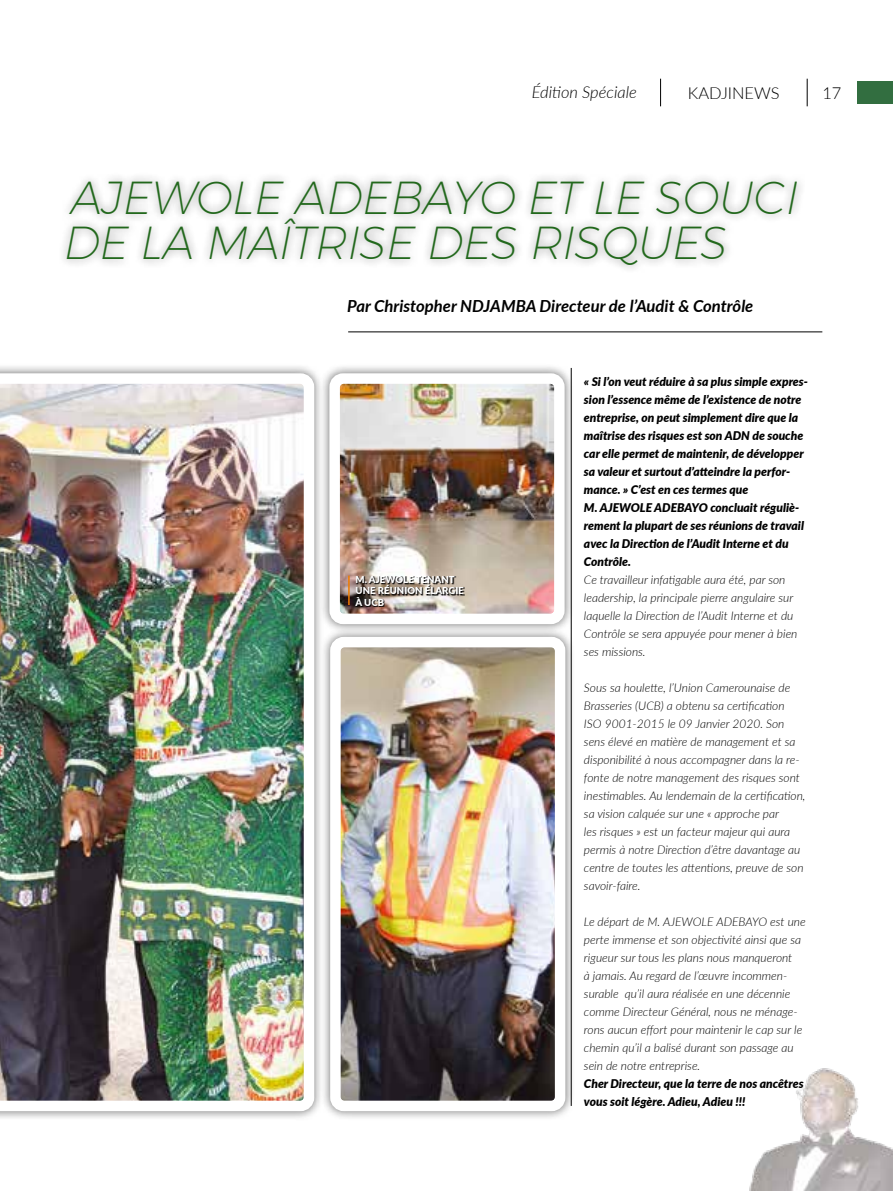
<style>
.page{position:relative;width:893px;height:1191px;background:#fff}
.page>*{position:absolute;margin:0;border:0;box-sizing:border-box;transform-origin:0 0}
.t1{font:italic 200 45px/45px "Montserrat";letter-spacing:-.01em;color:#22681c}
.t2{font:italic 700 16.65px "Lato";color:#000}
.t3{font:italic 300 16.5px "Lato";color:#000}
.t4{font:300 16.5px "Lato";color:#000}
.t5{font:italic 300 12px/18px "Lato";color:#000}
.t6{font:italic 900 12px/18px "Lato";color:#000}
.t7{font:900 9.6px/11.1px "Lato";color:#fff}
</style>
<div class="page">
<div style="left:0;top:363px;width:324px;height:757px;background:#000;opacity:.55"></div>
<img style="left:0;top:373px;width:314px;height:738px">
<img style="left:749px;top:1068px;width:144px;height:123px">
<svg style="left:660px;top:79px;width:1px;height:27px"></svg>
<svg style="left:807px;top:79px;width:1px;height:27px"></svg>
<div style="left:857px;top:81px;width:36px;height:22px;background:#326e40"></div>
<div style="left:58px;top:172px;width:748px;height:102px;background:#000;opacity:.55"></div>
<hr style="left:348px;top:332px;width:474px;height:1px;background:#000">
<div style="left:320px;top:363px;width:254px;height:270px;background:#000;opacity:.55"></div>
<img style="left:340px;top:384px;width:214px;height:229px">
<div style="left:329px;top:373px;width:236px;height:251px;border:10px solid #fff;border-radius:9px"></div>
<div style="left:320px;top:627px;width:255px;height:493px;background:#000;opacity:.55"></div>
<img style="left:341px;top:648px;width:213px;height:452px">
<div style="left:330px;top:637px;width:235px;height:474px;border:10px solid #fff;border-radius:9px"></div>
<hr style="left:348px;top:575px;width:2px;height:30px;background:#ef7c00">
<svg style="left:356px;top:576px;width:109px;height:31px;background:#8a827a"></svg>
<h3 class="t3" style="left:532px;top:81px;width:107px">Édition Spéciale</h3>
<h3 class="t4" style="left:688px;top:82px;width:93px">KADJINEWS</h3>
<h3 class="t4" style="left:822px;top:81px;width:21px">17</h3>
<h1 class="t1" style="left:64px;top:174px;width:736px">AJEWOLE ADEBAYO ET LE SOUCI<br>DE LA MAÎTRISE DES RISQUES</h1>
<h2 class="t2" style="left:347px;top:294px;width:408px">Par Christopher NDJAMBA Directeur de l’Audit &amp; Contrôle</h2>
<p class="t7" style="left:356px;top:574px;width:110px">M. AJEWOLE TENANT<br>UNE RÉUNION ÉLARGIE<br>À UCB</p>
<p class="t6" style="left:584px;top:372px;width:225px">« Si l’on veut réduire à sa plus simple expres&shy;sion l’essence même de l’existence de notre entreprise, on peut simplement dire que la maîtrise des risques est son ADN de souche car elle permet de maintenir, de développer sa valeur et surtout d’atteindre la perfor&shy;mance. » C’est en ces termes que<br>M. AJEWOLE ADEBAYO concluait réguliè&shy;rement la plupart de ses réunions de travail avec la Direction de l’Audit Interne et du Contrôle.</p>
<p class="t5" style="left:584px;top:570px;width:215px">Ce travailleur infatigable aura été, par son leadership, la principale pierre angulaire sur laquelle la Direction de l’Audit Interne et du Contrôle se sera appuyée pour mener à bien ses missions.</p>
<p class="t5" style="left:584px;top:678px;width:223px">Sous sa houlette, l’Union Camerounaise de Brasseries (UCB) a obtenu sa certification<br>ISO 9001-2015 le 09 Janvier 2020. Son sens élevé en matière de management et sa disponibilité à nous accompagner dans la re&shy;fonte de notre management des risques sont inestimables. Au lendemain de la certification, sa vision calquée sur une « approche par<br>les risques » est un facteur majeur qui aura permis à notre Direction d’être davantage au centre de toutes les attentions, preuve de son savoir-faire.</p>
<p class="t5" style="left:584px;top:912px;width:223px">Le départ de M. AJEWOLE ADEBAYO est une perte immense et son objectivité ainsi que sa rigueur sur tous les plans nous manqueront<br>à jamais. Au regard de l’œuvre incommen&shy;surable qu’il aura réalisée en une décennie comme Directeur Général, nous ne ménage&shy;rons aucun effort pour maintenir le cap sur le chemin qu’il a balisé durant son passage au sein de notre entreprise.</p>
<p class="t6" style="left:584px;top:1074px;width:221px">Cher Directeur, que la terre de nos ancêtres vous soit légère. Adieu, Adieu !!!</p>
</div>
